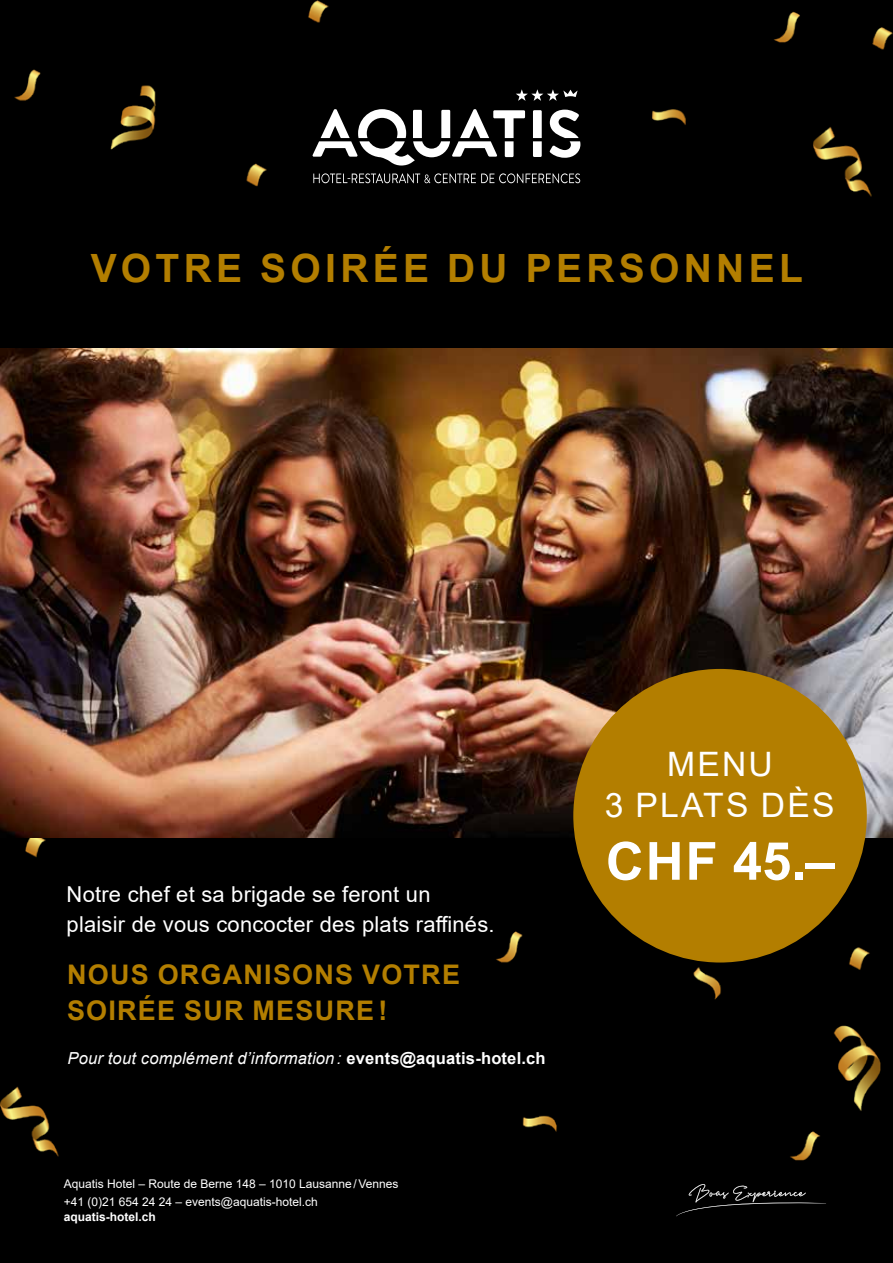
<style>
.page{position:relative;width:893px;height:1263px;background:#000}
.page>*{position:absolute;margin:0;border:0;box-sizing:border-box;transform-origin:0 0}
.t1{font:700 52.65px "Arial";color:#fff}
.t2{font:700 39px "Arial";letter-spacing:.11em;color:#b37e00}
.t3{font:33.6px/40.3px "Arial";letter-spacing:.065em;color:#fff;text-align:center}
.t4{font:700 27px/35.4px "Arial";letter-spacing:.045em;color:#b37e00}
.t5{font:21.9px/30.5px "Arial";letter-spacing:.01em;color:#fff}
.t6{font:italic 16.5px "Arial";letter-spacing:.01em;color:#fff}
.t7{font:12px/18px "Arial";color:#fff}
.t8{font:700 12px "Arial";color:#fff}
.s1{font-weight:700;font-style:normal}
</style>
<div class="page">
<img style="left:0;top:0;width:893px;height:1160px">
<img style="left:0;top:349px;width:893px;height:488px">
<div style="left:573px;top:669px;width:294px;height:293px;background:#b37e00;border-radius:50%"></div>
<svg style="left:313px;top:173px;width:267px;height:10px"></svg>
<svg style="left:516px;top:89px;width:62px;height:12px"></svg>
<svg style="left:533px;top:110px;width:9px;height:47px"></svg>
<svg style="left:549px;top:110px;width:31px;height:48px"></svg>
<svg style="left:312px;top:109px;width:213px;height:57px"></svg>
<svg style="left:676px;top:1184px;width:150px;height:32px"></svg>
<h2 class="t2" style="left:91px;top:241px;width:714px">VOTRE SOIRÉE DU PERSONNEL</h2>
<h3 class="t5" style="left:67px;top:879px;width:430px">Notre chef et sa brigade se feront un<br>plaisir de vous concocter des plats raffinés.</h3>
<h3 class="t4" style="left:67px;top:957px;width:394px">NOUS ORGANISONS VOTRE<br>SOIRÉE SUR MESURE!</h3>
<h3 class="t6" style="left:67px;top:1047px;width:480px">Pour tout complément d’information : <span class="s1">events@aquatis-hotel.ch</span></h3>
<p class="t7" style="left:64px;top:1175px;width:336px">Aquatis Hotel – Route de Berne 148 – 1010 Lausanne/Vennes +41 (0)21 654 24 24 – events@aquatis-hotel.ch</p>
<p class="t8" style="left:64px;top:1208px;width:94px">aquatis-hotel.ch</p>
<h3 class="t3" style="left:605px;top:744px;width:231px">MENU<br>3 PLATS DÈS</h3>
<h1 class="t1" style="left:606px;top:824px;width:231px">CHF 45.–</h1>
</div>
